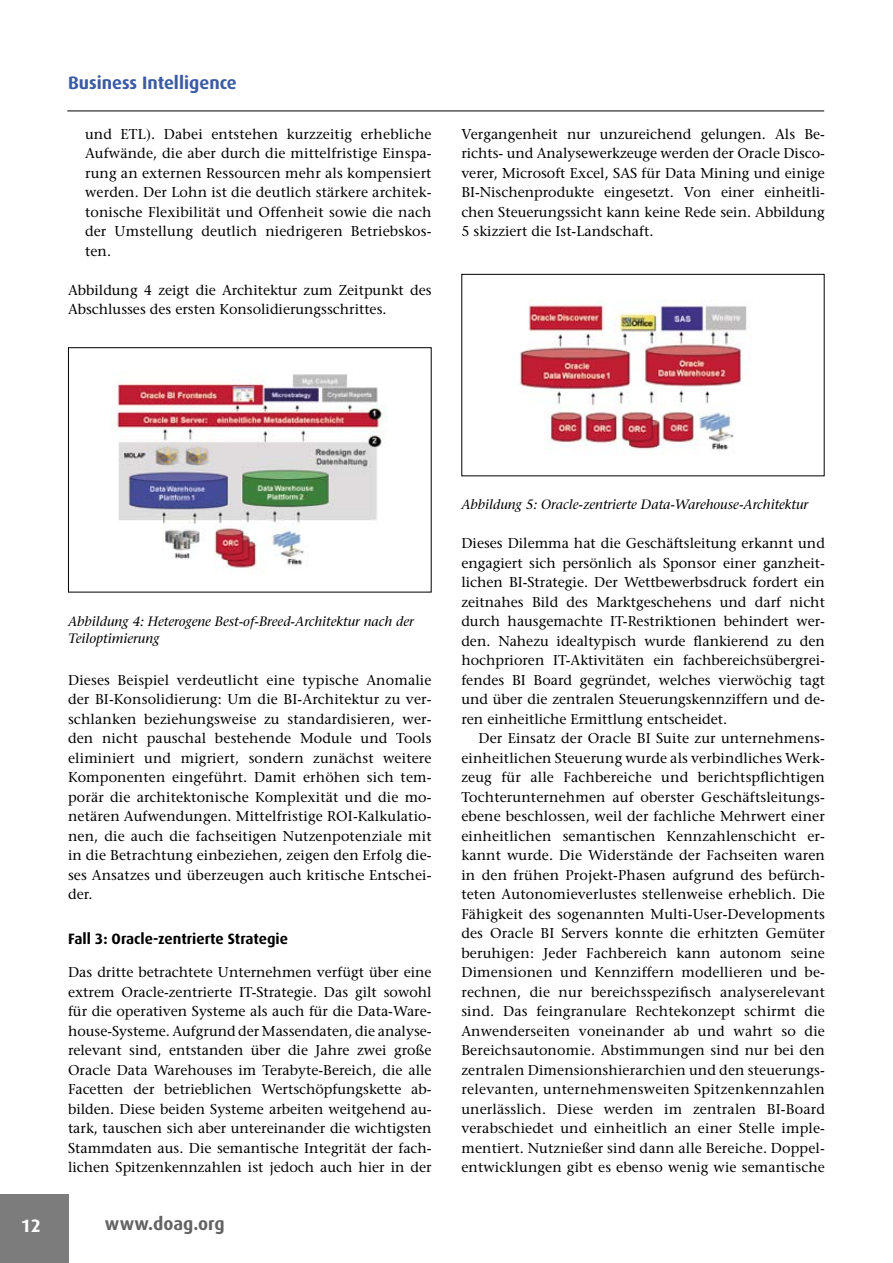
<style>
.page{position:relative;width:893px;height:1263px;background:#fff}
.page>*{position:absolute;margin:0;border:0;box-sizing:border-box;transform-origin:0 0}
.t1{font:700 18px "Dax";color:#3c5ba3}
.t2{font:700 18px "Dax";color:#636363}
.t3{font:700 18px "Dax";color:#fff}
.t4{font:700 15px "Dax";color:#000}
.t5{font:500 14.25px/19.5px "Stone Serif Std";color:#000;text-align:justify}
.t6{font:italic 500 13.5px/16.5px "Stone Serif Std";color:#000}
</style>
<div class="page">
<div style="left:0;top:1194px;width:69px;height:69px;background:#7c7c7c"></div>
<hr style="left:67px;top:111px;width:757px;height:1px;background:#000">
<img style="left:115px;top:374px;width:272px;height:195px">
<div style="left:68px;top:347px;width:364px;height:245px;border:1px solid #000"></div>
<img style="left:519px;top:300px;width:228px;height:151px">
<div style="left:461px;top:274px;width:364px;height:202px;border:1px solid #000"></div>
<p class="t1" style="left:68px;top:73px;width:170px">Business Intelligence</p>
<p class="t5" style="left:85px;top:124px;width:348px">und ETL). Dabei entstehen kurzzeitig erhebliche Aufwände, die aber durch die mittelfristige Einspa&shy;rung an externen Ressourcen mehr als kompensiert werden. Der Lohn ist die deutlich stärkere architek&shy;tonische Flexibilität und Offenheit sowie die nach der Umstellung deutlich niedrigeren Betriebskos&shy;ten.</p>
<p class="t5" style="left:68px;top:280px;width:365px">Abbildung 4 zeigt die Architektur zum Zeitpunkt des<br>Abschlusses des ersten Konsolidierungsschrittes.</p>
<p class="t5" style="left:461px;top:124px;width:365px">Vergangenheit nur unzureichend gelungen. Als Be&shy;richts- und Analysewerkzeuge werden der Oracle Disco&shy;verer, Microsoft Excel, SAS für Data Mining und einige BI-Nischenprodukte eingesetzt. Von einer einheitli&shy;chen Steuerungssicht kann keine Rede sein. Abbildung 5 skizziert die Ist-Landschaft.</p>
<p class="t6" style="left:68px;top:613px;width:347px">Abbildung 4: Heterogene Best-of-Breed-Architektur nach der<br>Teiloptimierung</p>
<p class="t5" style="left:68px;top:670px;width:365px">Dieses Beispiel verdeutlicht eine typische Anomalie der BI-Konsolidierung: Um die BI-Architektur zu ver&shy;schlanken beziehungsweise zu standardisieren, wer&shy;den nicht pauschal bestehende Module und Tools eliminiert und migriert, sondern zunächst weitere Komponenten eingeführt. Damit erhöhen sich tem&shy;porär die architektonische Komplexität und die mo&shy;netären Aufwendungen. Mittelfristige ROI-Kalkulatio&shy;nen, die auch die fachseitigen Nutzenpotenziale mit in die Betrachtung einbeziehen, zeigen den Erfolg die&shy;ses Ansatzes und überzeugen auch kritische Entschei&shy;der.</p>
<p class="t4" style="left:68px;top:930px;width:221px">Fall 3: Oracle-zentrierte Strategie</p>
<p class="t5" style="left:68px;top:962px;width:365px">Das dritte betrachtete Unternehmen verfügt über eine extrem Oracle-zentrierte IT-Strategie. Das gilt sowohl für die operativen Systeme als auch für die Data-Ware&shy;house-Systeme. Aufgrund der Massendaten, die analyse&shy;relevant sind, entstanden über die Jahre zwei große Oracle Data Warehouses im Terabyte-Bereich, die alle Facetten der betrieblichen Wertschöpfungskette ab&shy;bilden. Diese beiden Systeme arbeiten weitgehend au&shy;tark, tauschen sich aber untereinander die wichtigsten Stammdaten aus. Die semantische Integrität der fach&shy;lichen Spitzenkennzahlen ist jedoch auch hier in der</p>
<p class="t3" style="left:21px;top:1215px;width:22px">12</p>
<p class="t2" style="left:105px;top:1214px;width:121px">www.doag.org</p>
<p class="t6" style="left:461px;top:496px;width:348px">Abbildung 5: Oracle-zentrierte Data-Warehouse-Architektur</p>
<p class="t5" style="left:461px;top:533px;width:365px">Dieses Dilemma hat die Geschäftsleitung erkannt und engagiert sich persönlich als Sponsor einer ganzheit&shy;lichen BI-Strategie. Der Wettbewerbsdruck fordert ein zeitnahes Bild des Marktgeschehens und darf nicht durch hausgemachte IT-Restriktionen behindert wer&shy;den. Nahezu idealtypisch wurde flankierend zu den hochprioren IT-Aktivitäten ein fachbereichsübergrei&shy;fendes BI Board gegründet, welches vierwöchig tagt und über die zentralen Steuerungskennziffern und de&shy;ren einheitliche Ermittlung entscheidet.</p>
<p class="t5" style="left:461px;top:728px;width:365px;text-indent:17px">Der Einsatz der Oracle BI Suite zur unternehmens&shy;einheitlichen Steuerung wurde als verbindliches Werk&shy;zeug für alle Fachbereiche und berichtspflichtigen Tochterunternehmen auf oberster Geschäftsleitungs&shy;ebene beschlossen, weil der fachliche Mehrwert einer einheitlichen semantischen Kennzahlenschicht er&shy;kannt wurde. Die Widerstände der Fachseiten waren in den frühen Projekt-Phasen aufgrund des befürch&shy;teten Autonomieverlustes stellenweise erheblich. Die Fähigkeit des sogenannten Multi-User-Developments des Oracle BI Servers konnte die erhitzten Gemüter beruhigen: Jeder Fachbereich kann autonom seine Dimensionen und Kennziffern modellieren und be&shy;rechnen, die nur bereichsspezifisch analyserelevant sind. Das feingranulare Rechtekonzept schirmt die Anwenderseiten voneinander ab und wahrt so die Bereichsautonomie. Abstimmungen sind nur bei den zentralen Dimensionshierarchien und den steuerungs&shy;relevanten, unternehmensweiten Spitzenkennzahlen unerlässlich. Diese werden im zentralen BI-Board verabschiedet und einheitlich an einer Stelle imple&shy;mentiert. Nutznießer sind dann alle Bereiche. Doppel&shy;entwicklungen gibt es ebenso wenig wie semantische</p>
</div>
